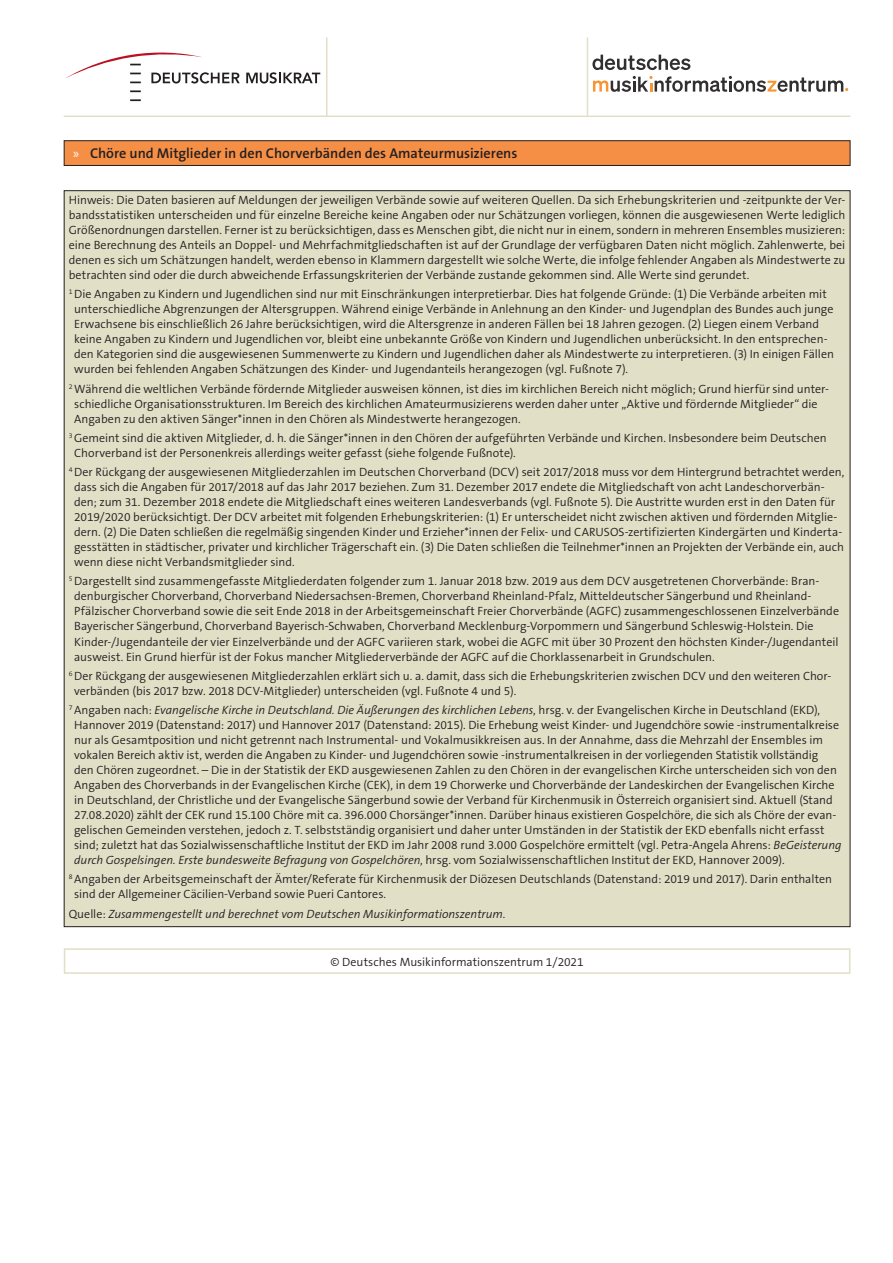
<style>
.page{position:relative;width:893px;height:1263px;background:#fff}
.page>*{position:absolute;margin:0;border:0;box-sizing:border-box;transform-origin:0 0}
.t1{font:600 14.25px "The Sans B W6";color:#231f20}
.Fußnote{font:300 12px/15px "The Sans B W4";color:#231f20}
.Hinweis_Einleitung{font:300 12px/15px "The Sans B W4";color:#231f20;text-align:justify}
.Quelle{font:italic 300 12px "The Sans B W4";color:#231f20}
.Text_zentriert_8_PT{font:300 12px "The Sans B W4";color:#231f20}
.s1{font-family:"Myriad Pro";font-weight:400;color:#fff}
.s2{font-style:italic}
.s3{font-style:normal}
</style>
<div class="page">
<hr style="left:64px;top:115px;width:786px;height:2px;background:#e1dfc6">
<hr style="left:587px;top:38px;width:1px;height:77px;background:#e1dfc6">
<hr style="left:326px;top:38px;width:1px;height:79px;background:#e1dfc6">
<svg style="left:246px;top:72px;width:74px;height:12px"></svg>
<svg style="left:65px;top:52px;width:175px;height:32px"></svg>
<svg style="left:130px;top:90px;width:11px;height:2px"></svg>
<svg style="left:130px;top:99px;width:11px;height:2px"></svg>
<svg style="left:593px;top:76px;width:255px;height:16px"></svg>
<svg style="left:592px;top:55px;width:98px;height:15px"></svg>
<svg style="left:63px;top:140px;width:788px;height:26px;background:#e58644"></svg>
<div style="left:64px;top:191px;width:786px;height:736px;background:#e1dfc6"></div>
<svg style="left:63px;top:948px;width:788px;height:26px"></svg>
<p class="t1" style="left:73px;top:144px;width:446px"><span class="s1">»</span> Chöre und Mitglieder in den Chorverbänden des Amateurmusizierens</p>
<p class="Hinweis_Einleitung" style="left:69px;top:193px;width:778px">Hinweis: Die Daten basieren auf Meldungen der jeweiligen Verbände sowie auf weiteren Quellen. Da sich Erhebungskriterien und -zeitpunkte der Ver&shy;bandsstatistiken unterscheiden und für einzelne Bereiche keine Angaben oder nur Schätzungen vorliegen, können die ausgewiesenen Werte lediglich Größenordnungen darstellen. Ferner ist zu berücksichtigen, dass es Menschen gibt, die nicht nur in einem, sondern in mehreren Ensembles musizieren: eine Berechnung des Anteils an Doppel- und Mehrfachmitgliedschaften ist auf der Grundlage der verfügbaren Daten nicht möglich. Zahlenwerte, bei denen es sich um Schätzungen handelt, werden ebenso in Klammern dargestellt wie solche Werte, die infolge fehlender Angaben als Mindestwerte zu betrachten sind oder die durch abweichende Erfassungskriterien der Verbände zustande gekommen sind. Alle Werte sind gerundet.</p>
<p class="Fußnote" style="left:74px;top:287px;width:761px;text-indent:-5px"><sup>1</sup> Die Angaben zu Kindern und Jugendlichen sind nur mit Einschränkungen interpretierbar. Dies hat folgende Gründe: (1) Die Verbände arbeiten mit unterschiedliche Abgrenzungen der Altersgruppen. Während einige Verbände in Anlehnung an den Kinder- und Jugendplan des Bundes auch junge Erwachsene bis einschließlich 26 Jahre berücksichtigen, wird die Altersgrenze in anderen Fällen bei 18 Jahren gezogen. (2) Liegen einem Verband keine Angaben zu Kindern und Jugendlichen vor, bleibt eine unbekannte Größe von Kindern und Jugendlichen unberücksicht. In den entsprechen&shy;den Kategorien sind die ausgewiesenen Summenwerte zu Kindern und Jugendlichen daher als Mindestwerte zu interpretieren. (3) In einigen Fällen wurden bei fehlenden Angaben Schätzungen des Kinder- und Jugendanteils herangezogen (vgl. Fußnote 7).</p>
<p class="Fußnote" style="left:74px;top:381px;width:756px;text-indent:-5px"><sup>2</sup> Während die weltlichen Verbände fördernde Mitglieder ausweisen können, ist dies im kirchlichen Bereich nicht möglich; Grund hierfür sind unter&shy;schiedliche Organisationsstrukturen. Im Bereich des kirchlichen Amateurmusizierens werden daher unter „Aktive und fördernde Mitglieder“ die<br>Angaben zu den aktiven Sänger*innen in den Chören als Mindestwerte herangezogen.</p>
<p class="Fußnote" style="left:74px;top:430px;width:754px;text-indent:-5px"><sup>3</sup> Gemeint sind die aktiven Mitglieder, d. h. die Sänger*innen in den Chören der aufgeführten Verbände und Kirchen. Insbesondere beim Deutschen<br>Chorverband ist der Personenkreis allerdings weiter gefasst (siehe folgende Fußnote).</p>
<p class="Fußnote" style="left:74px;top:465px;width:772px;text-indent:-5px"><sup>4</sup> Der Rückgang der ausgewiesenen Mitgliederzahlen im Deutschen Chorverband (DCV) seit 2017/2018 muss vor dem Hintergrund betrachtet werden, dass sich die Angaben für 2017/2018 auf das Jahr 2017 beziehen. Zum 31. Dezember 2017 endete die Mitgliedschaft von acht Landeschorverbän&shy;den; zum 31. Dezember 2018 endete die Mitgliedschaft eines weiteren Landesverbands (vgl. Fußnote 5). Die Austritte wurden erst in den Daten für 2019/2020 berücksichtigt. Der DCV arbeitet mit folgenden Erhebungskriterien: (1) Er unterscheidet nicht zwischen aktiven und fördernden Mitglie&shy;dern. (2) Die Daten schließen die regelmäßig singenden Kinder und Erzieher*innen der Felix- und CARUSOS-zertifizierten Kindergärten und Kinderta&shy;gesstätten in städtischer, privater und kirchlicher Trägerschaft ein. (3) Die Daten schließen die Teilnehmer*innen an Projekten der Verbände ein, auch wenn diese nicht Verbandsmitglieder sind.</p>
<p class="Fußnote" style="left:74px;top:574px;width:766px;text-indent:-5px"><sup>5</sup> Dargestellt sind zusammengefasste Mitgliederdaten folgender zum 1. Januar 2018 bzw. 2019 aus dem DCV ausgetretenen Chorverbände: Bran&shy;denburgischer Chorverband, Chorverband Niedersachsen-Bremen, Chorverband Rheinland-Pfalz, Mitteldeutscher Sängerbund und Rheinland-Pfälzischer Chorverband sowie die seit Ende 2018 in der Arbeitsgemeinschaft Freier Chorverbände (AGFC) zusammengeschlossenen Einzelverbände Bayerischer Sängerbund, Chorverband Bayerisch-Schwaben, Chorverband Mecklenburg-Vorpommern und Sängerbund Schleswig-Holstein. Die Kinder-/Jugendanteile der vier Einzelverbände und der AGFC variieren stark, wobei die AGFC mit über 30 Prozent den höchsten Kinder-/Jugendanteil ausweist. Ein Grund hierfür ist der Fokus mancher Mitgliederverbände der AGFC auf die Chorklassenarbeit in Grundschulen.</p>
<p class="Fußnote" style="left:74px;top:668px;width:759px;text-indent:-5px"><sup>6</sup> Der Rückgang der ausgewiesenen Mitgliederzahlen erklärt sich u. a. damit, dass sich die Erhebungskriterien zwischen DCV und den weiteren Chor&shy;verbänden (bis 2017 bzw. 2018 DCV-Mitglieder) unterscheiden (vgl. Fußnote 4 und 5).</p>
<p class="Fußnote" style="left:74px;top:702px;width:769px;text-indent:-5px"><sup>7</sup> Angaben nach: <span class="s2">Evangelische Kirche in Deutschland. Die Äußerungen des kirchlichen Lebens</span>, hrsg. v. der Evangelischen Kirche in Deutschland (EKD), Hannover 2019 (Datenstand: 2017) und Hannover 2017 (Datenstand: 2015). Die Erhebung weist Kinder- und Jugendchöre sowie -instrumentalkreise nur als Gesamtposition und nicht getrennt nach Instrumental- und Vokalmusikkreisen aus. In der Annahme, dass die Mehrzahl der Ensembles im vokalen Bereich aktiv ist, werden die Angaben zu Kinder- und Jugendchören sowie -instrumentalkreisen in der vorliegenden Statistik vollständig<br>den Chören zugeordnet. – Die in der Statistik der EKD ausgewiesenen Zahlen zu den Chören in der evangelischen Kirche unterscheiden sich von den Angaben des Chorverbands in der Evangelischen Kirche (CEK), in dem 19 Chorwerke und Chorverbände der Landeskirchen der Evangelischen Kirche in Deutschland, der Christliche und der Evangelische Sängerbund sowie der Verband für Kirchenmusik in Österreich organisiert sind. Aktuell (Stand 27.08.2020) zählt der CEK rund 15.100 Chöre mit ca. 396.000 Chorsänger*innen. Darüber hinaus existieren Gospelchöre, die sich als Chöre der evan&shy;gelischen Gemeinden verstehen, jedoch z. T. selbstständig organisiert und daher unter Umständen in der Statistik der EKD ebenfalls nicht erfasst sind; zuletzt hat das Sozialwissenschaftliche Institut der EKD im Jahr 2008 rund 3.000 Gospelchöre ermittelt (vgl. Petra-Angela Ahrens: <span class="s2">BeGeisterung durch Gospelsingen. Erste bundesweite Befragung von Gospelchören</span>, hrsg. vom Sozialwissenschaftlichen Institut der EKD, Hannover 2009).</p>
<p class="Fußnote" style="left:74px;top:872px;width:759px;text-indent:-5px"><sup>8</sup> Angaben der Arbeitsgemeinschaft der Ämter/Referate für Kirchenmusik der Diözesen Deutschlands (Datenstand: 2019 und 2017). Darin enthalten sind der Allgemeiner Cäcilien-Verband sowie Pueri Cantores.</p>
<p class="Quelle" style="left:69px;top:906px;width:438px"><span class="s3">Quelle:</span> Zusammengestellt und berechnet vom Deutschen Musikinformationszentrum.</p>
<p class="Text_zentriert_8_PT" style="left:331px;top:954px;width:255px">© Deutsches Musikinformationszentrum 1/2021</p>
</div>
